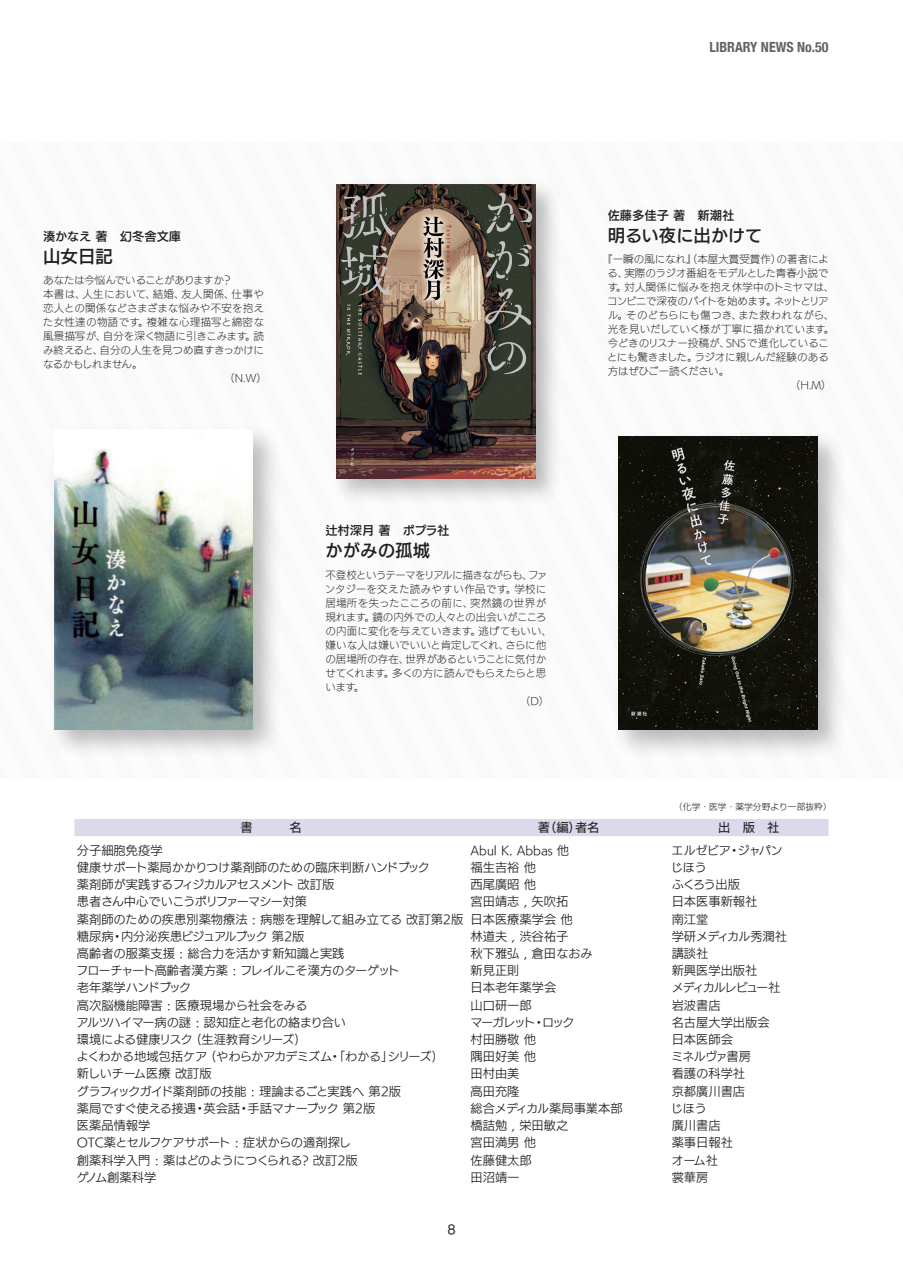
<style>
.page{position:relative;width:903px;height:1275px;background:#fff}
.page>*{position:absolute;margin:0;border:0;box-sizing:border-box;transform-origin:0 0}
.t1{font:17.5px "UD Kakugo Small Pr 6 N DB";color:#231f20}
.t2{font:700 condensed 14px "Helvetica Neue";color:#636366}
.t3{font:12.25px "UD Kakugo Small Pr 6 N R";color:#231f20}
.t4{font:12.25px "UD Kakugo Small Pr 6 N R";letter-spacing:-.04em;color:#231f20}
.t5{font:12.25px "UD Kakugo Small Pr 6 N R";letter-spacing:-.05em;color:#231f20}
.t6{font:12.25px "UD Kakugo Small Pr 6 N R";letter-spacing:-.03em;color:#231f20}
.t7{font:12.25px "UD Kakugo Small Pr 6 N DB";color:#231f20}
.t8{font:12.25px "UD Kakugo Small Pr 6 N R";letter-spacing:-.02em;color:#231f20}
.t9{font:12.25px "UD Kakugo Small Pr 6 N R";letter-spacing:-.055em;color:#231f20}
.t10{font:12.25px "UD Kakugo Small Pr 6 N M";color:#231f20}
.t11{font:12.25px "UD Kakugo Small Pr 6 N R";letter-spacing:-.07em;color:#231f20}
.t12{font:12.25px "UD Kakugo Small Pr 6 N R";letter-spacing:-.11em;color:#231f20}
.t13{font:12.25px "UD Kakugo Small Pr 6 N R";letter-spacing:-.13em;color:#231f20}
.t14{font:12.25px "UD Kakugo Small Pr 6 N R";letter-spacing:-.075em;color:#231f20}
.t15{font:10.5px/14px "UD Kakugo Small Pr 6 N L";letter-spacing:-.005em;color:#231f20}
.t16{font:10.5px "UD Kakugo Small Pr 6 N L";letter-spacing:-.03em;color:#231f20}
.t17{font:300 8.75px "Shin Go Pro";color:#231f20}
</style>
<div class="page">
<div style="left:331px;top:178px;width:232px;height:328px;background:#231f20;opacity:.3"></div>
<img style="left:336px;top:184px;width:199px;height:294px">
<div style="left:612px;top:429px;width:235px;height:331px;background:#231f20;opacity:.3"></div>
<img style="left:619px;top:436px;width:198px;height:294px">
<div style="left:47px;top:423px;width:236px;height:336px;background:#231f20;opacity:.3"></div>
<img style="left:54px;top:430px;width:199px;height:299px">
<div style="left:74px;top:819px;width:754px;height:17px;background:#dbd9ec"></div>
<h2 class="t2" style="left:709px;top:35px;width:121px">LIBRARY NEWS No.50</h2>
<p class="t7" style="left:43px;top:230px;width:140px">湊かなえ著　幻冬舎文庫</p>
<p class="t1" style="left:43px;top:247px;width:72px">山女日記</p>
<p class="t16" style="left:43px;top:271px;width:191px">あなたは今悩んでいることがありますか？</p>
<p class="t15" style="left:43px;top:287px;width:223px;text-align:justify">本書は、人生において、結婚、友人関係、仕事や恋人との関係などさまざまな悩みや不安を抱えた女性達の物語です。複雑な心理描写と綿密な風景描写が、自分を深く物語に引きこみます。読み終えると、自分の人生を見つめ直すきっかけになるかもしれません。</p>
<p class="t15" style="left:224px;top:371px;width:44px">（N.W）</p>
<p class="t7" style="left:608px;top:209px;width:128px">佐藤多佳子著　新潮社</p>
<p class="t7" style="left:325px;top:524px;width:126px">辻村深月著　ポプラ社</p>
<p class="t1" style="left:325px;top:541px;width:106px">かがみの孤城</p>
<p class="t15" style="left:325px;top:567px;width:229px">不登校というテーマをリアルに描きながらも、ファンタジーを交えた読みやすい作品です。学校に居場所を失ったこころの前に、突然鏡の世界が現れます。鏡の内外での人々との出会いがこころの内面に変化を与えていきます。逃げてもいい、嫌いな人は嫌いでいいと肯定してくれ、さらに他の居場所の存在、世界があるということに気付かせてくれます。多くの方に読んでもらえたらと思います。</p>
<p class="t15" style="left:520px;top:693px;width:31px">（D）</p>
<p class="t1" style="left:608px;top:226px;width:157px">明るい夜に出かけて</p>
<p class="t15" style="left:607px;top:252px;width:229px;text-indent:-5px">『一瞬の風になれ』（本屋大賞受賞作）の著者による、実際のラジオ番組をモデルとした青春小説です。対人関係に悩みを抱え休学中のトミヤマは、コンビニで深夜のバイトを始めます。ネットとリアル。そのどちらにも傷つき、また救われながら、光を見いだしていく様が丁寧に描かれています。今どきのリスナー投稿が、SNSで進化していることにも驚きました。ラジオに親しんだ経験のある方はぜひご一読ください。</p>
<p class="t15" style="left:790px;top:378px;width:43px">（H.M）</p>
<p class="t17" style="left:674px;top:799px;width:159px">（化学・医学・薬学分野より一部抜粋）</p>
<p class="t10" style="left:538px;top:821px;width:63px">著（編）者名</p>
<p class="t10" style="left:718px;top:821px;width:63px">出 版　社</p>
<p class="t3" style="left:77px;top:843px;width:87px">分子細胞免疫学</p>
<p class="t3" style="left:470px;top:843px;width:100px">Abul K. Abbas 他</p>
<p class="t5" style="left:671px;top:843px;width:113px">エルゼビア・ジャパン</p>
<p class="t3" style="left:77px;top:860px;width:355px">健康サポート薬局かかりつけ薬剤師のための臨床判断ハンドブック</p>
<p class="t3" style="left:470px;top:860px;width:67px">福生吉裕 他</p>
<p class="t3" style="left:671px;top:860px;width:38px">じほう</p>
<p class="t9" style="left:77px;top:878px;width:259px">薬剤師が実践するフィジカルアセスメント 改訂版</p>
<p class="t3" style="left:470px;top:878px;width:67px">西尾廣昭 他</p>
<p class="t3" style="left:672px;top:878px;width:70px">ふくろう出版</p>
<p class="t4" style="left:77px;top:895px;width:232px">患者さん中心でいこうポリファーマシー対策</p>
<p class="t3" style="left:470px;top:895px;width:99px">宮田靖志 , 矢吹拓</p>
<p class="t3" style="left:672px;top:895px;width:87px">日本医事新報社</p>
<p class="t3" style="left:77px;top:912px;width:388px">薬剤師のための疾患別薬物療法 : 病態を理解して組み立てる 改訂第2版</p>
<p class="t3" style="left:470px;top:912px;width:104px">日本医療薬学会 他</p>
<p class="t3" style="left:672px;top:912px;width:38px">南江堂</p>
<p class="t4" style="left:77px;top:929px;width:229px">糖尿病・内分泌疾患ビジュアルブック 第2版</p>
<p class="t3" style="left:470px;top:929px;width:99px">林道夫 , 渋谷祐子</p>
<p class="t6" style="left:672px;top:929px;width:117px">学研メディカル秀潤社</p>
<p class="t3" style="left:77px;top:947px;width:269px">高齢者の服薬支援 : 総合力を活かす新知識と実践</p>
<p class="t3" style="left:470px;top:947px;width:124px">秋下雅弘 , 倉田なおみ</p>
<p class="t3" style="left:672px;top:947px;width:38px">講談社</p>
<p class="t6" style="left:76px;top:964px;width:325px">フローチャート高齢者漢方薬 : フレイルこそ漢方のターゲット</p>
<p class="t3" style="left:470px;top:964px;width:50px">新見正則</p>
<p class="t3" style="left:672px;top:964px;width:87px">新興医学出版社</p>
<p class="t11" style="left:77px;top:981px;width:116px">老年薬学ハンドブック</p>
<p class="t3" style="left:470px;top:981px;width:87px">日本老年薬学会</p>
<p class="t12" style="left:671px;top:981px;width:111px">メディカルレビュー社</p>
<p class="t3" style="left:77px;top:998px;width:232px">高次脳機能障害 : 医療現場から社会をみる</p>
<p class="t3" style="left:470px;top:998px;width:63px">山口研一郎</p>
<p class="t3" style="left:672px;top:998px;width:50px">岩波書店</p>
<p class="t5" style="left:77px;top:1015px;width:271px">アルツハイマー病の謎 : 認知症と老化の絡まり合い</p>
<p class="t13" style="left:470px;top:1015px;width:106px">マーガレット・ロック</p>
<p class="t3" style="left:672px;top:1015px;width:99px">名古屋大学出版会</p>
<p class="t6" style="left:77px;top:1033px;width:224px">環境による健康リスク (生涯教育シリーズ)</p>
<p class="t3" style="left:470px;top:1033px;width:67px">村田勝敬 他</p>
<p class="t3" style="left:672px;top:1033px;width:63px">日本医師会</p>
<p class="t4" style="left:77px;top:1050px;width:361px">よくわかる地域包括ケア (やわらかアカデミズム・「わかる」シリーズ)</p>
<p class="t3" style="left:470px;top:1050px;width:67px">隅田好美 他</p>
<p class="t14" style="left:671px;top:1050px;width:81px">ミネルヴァ書房</p>
<p class="t3" style="left:77px;top:1067px;width:136px">新しいチーム医療 改訂版</p>
<p class="t3" style="left:470px;top:1067px;width:50px">田村由美</p>
<p class="t3" style="left:672px;top:1067px;width:75px">看護の科学社</p>
<p class="t5" style="left:77px;top:1084px;width:326px">グラフィックガイド薬剤師の技能 : 理論まるごと実践へ 第2版</p>
<p class="t3" style="left:470px;top:1084px;width:50px">高田充隆</p>
<p class="t3" style="left:672px;top:1084px;width:75px">京都廣川書店</p>
<p class="t3" style="left:77px;top:1101px;width:300px">薬局ですぐ使える接遇・英会話・手話マナーブック 第2版</p>
<p class="t3" style="left:470px;top:1101px;width:154px">総合メディカル薬局事業本部</p>
<p class="t3" style="left:671px;top:1101px;width:38px">じほう</p>
<p class="t3" style="left:77px;top:1119px;width:75px">医薬品情報学</p>
<p class="t3" style="left:470px;top:1119px;width:99px">橋詰勉 , 栄田敏之</p>
<p class="t3" style="left:672px;top:1119px;width:50px">廣川書店</p>
<p class="t4" style="left:77px;top:1136px;width:276px">OTC薬とセルフケアサポート : 症状からの適剤探し</p>
<p class="t3" style="left:470px;top:1136px;width:67px">宮田満男 他</p>
<p class="t3" style="left:672px;top:1136px;width:63px">薬事日報社</p>
<p class="t8" style="left:77px;top:1153px;width:282px">創薬科学入門 : 薬はどのようにつくられる? 改訂2版</p>
<p class="t3" style="left:470px;top:1153px;width:63px">佐藤健太郎</p>
<p class="t3" style="left:671px;top:1153px;width:48px">オーム社</p>
<p class="t3" style="left:77px;top:1170px;width:81px">ゲノム創薬科学</p>
<p class="t3" style="left:470px;top:1170px;width:50px">田沼靖一</p>
<p class="t3" style="left:672px;top:1170px;width:38px">裳華房</p>
<p class="t10" style="left:447px;top:1222px;width:10px">8</p>
</div>
